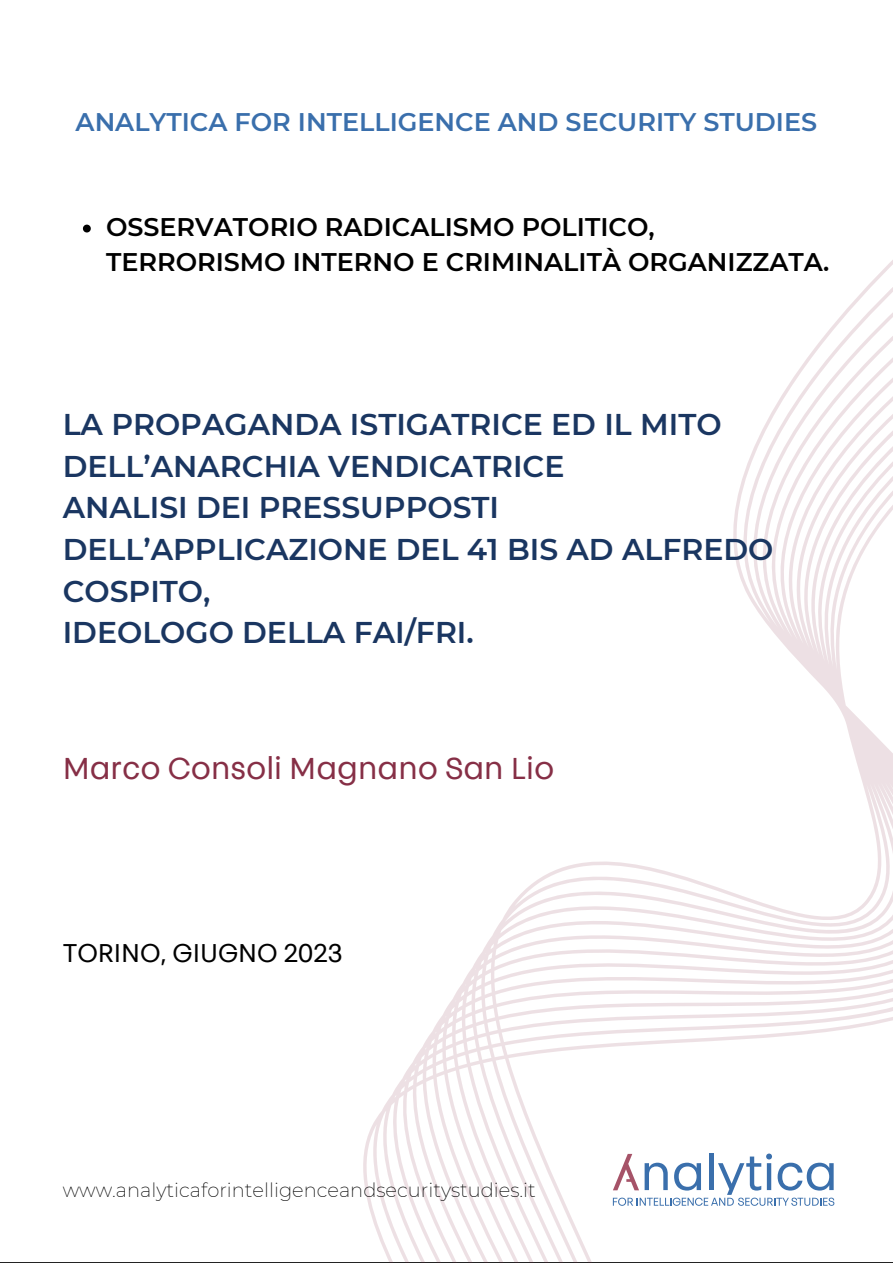
<style>
.page{position:relative;width:893px;height:1264px;background:#fff}
.page>*{position:absolute;margin:0;border:0;box-sizing:border-box;transform-origin:0 0}
.t1{font:600 30px/41.5px "Montserrat";color:#1a3661}
.t2{font:30px "Touche W03";color:#862f46}
.t3{font:600 25.5px/34.8px "Montserrat";color:#000}
.t4{font:600 25.5px "Montserrat";color:#3a6fac}
.t5{font:25.5px "Touche W03";color:#000}
.t6{font:200 19.5px "Montserrat";color:#000}
</style>
<div class="page">
<hr style="left:0;top:1262px;width:892px;height:1px;background:#000">
<svg style="left:363px;top:261px;width:529px;height:1001px"></svg>
<svg style="left:612px;top:1153px;width:222px;height:52px"></svg>
<svg style="left:83px;top:225px;width:8px;height:7px"></svg>
<p class="t4" style="left:76px;top:106px;width:743px">ANALYTICA FOR INTELLIGENCE AND SECURITY STUDIES</p>
<p class="t3" style="left:106px;top:209px;width:724px">OSSERVATORIO RADICALISMO POLITICO,<br>TERRORISMO INTERNO E CRIMINALITÀ ORGANIZZATA.</p>
<p class="t1" style="left:63px;top:403px;width:660px">LA PROPAGANDA ISTIGATRICE ED IL MITO<br>DELL’ANARCHIA VENDICATRICE</p>
<p class="t1" style="left:63px;top:487px;width:712px">ANALISI DEI PRESSUPPOSTI<br>DELL’APPLICAZIONE DEL 41 BIS AD ALFREDO<br>COSPITO,</p>
<p class="t1" style="left:63px;top:611px;width:412px">IDEOLOGO DELLA FAI/FRI.</p>
<p class="t2" style="left:63px;top:749px;width:493px">Marco Consoli Magnano San Lio</p>
<p class="t5" style="left:63px;top:937px;width:281px">TORINO, GIUGNO 2023</p>
<p class="t6" style="left:63px;top:1177px;width:474px">www.analyticaforintelligenceandsecuritystudies.it</p>
</div>
